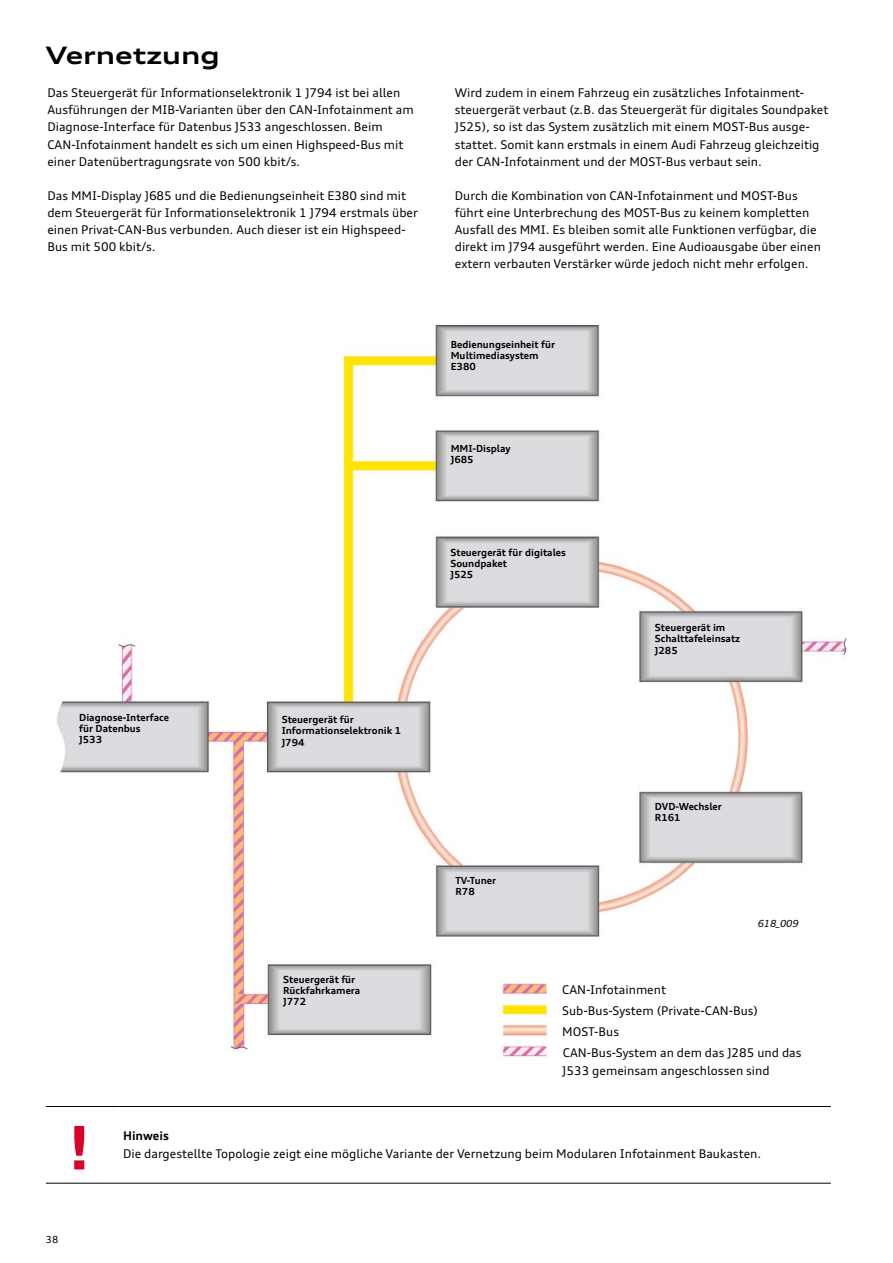
<style>
.page{position:relative;width:893px;height:1263px;background:#fff}
.page>*{position:absolute;margin:0;border:0;box-sizing:border-box;transform-origin:0 0}
.t1{font:700 expanded 60px "Audi Type";color:#db012a}
.t2{font:700 expanded 24px "Audi Type";color:#000}
.t3{font:12px/17.1px "Audi Type";color:#000}
.t4{font:700 12px "Audi Type";color:#000}
.t5{font:700 9.75px/11.2px "Audi Type";color:#000}
.t6{font:italic 9.75px "Audi Type";color:#000}
.t7{font:9.75px "Audi Type";color:#000}
</style>
<div class="page">
<img style="left:57px;top:326px;width:790px;height:726px">
<img style="left:497px;top:979px;width:57px;height:78px">
<hr style="left:46px;top:1106px;width:73px;height:1px;background:#000">
<hr style="left:119px;top:1106px;width:712px;height:1px;background:#000">
<hr style="left:46px;top:1183px;width:73px;height:1px;background:#000">
<hr style="left:119px;top:1183px;width:712px;height:1px;background:#000">
<h2 class="t2" style="left:46px;top:41px;width:175px">Vernetzung</h2>
<p class="t3" style="left:47px;top:84px;width:368px">Das Steuergerät für Informationselektronik 1 J794 ist bei allen Ausführungen der MIB-Varianten über den CAN-Infotainment am Diagnose-Interface für Datenbus J533 angeschlossen. Beim CAN-Infotainment handelt es sich um einen Highspeed-Bus mit einer Datenübertragungsrate von 500 kbit/s.</p>
<p class="t3" style="left:47px;top:187px;width:372px">Das MMI-Display J685 und die Bedienungseinheit E380 sind mit dem Steuergerät für Informationselektronik 1 J794 erstmals über einen Privat-CAN-Bus verbunden. Auch dieser ist ein Highspeed-Bus mit 500 kbit/s.</p>
<p class="t3" style="left:455px;top:84px;width:375px">Wird zudem in einem Fahrzeug ein zusätzliches Infotainment&shy;steuergerät verbaut (z.B. das Steuergerät für digitales Soundpaket J525), so ist das System zusätzlich mit einem MOST-Bus ausge&shy;stattet. Somit kann erstmals in einem Audi Fahrzeug gleichzeitig der CAN-Infotainment und der MOST-Bus verbaut sein.</p>
<p class="t3" style="left:455px;top:187px;width:368px">Durch die Kombination von CAN-Infotainment und MOST-Bus führt eine Unterbrechung des MOST-Bus zu keinem kompletten Ausfall des MMI. Es bleiben somit alle Funktionen verfügbar, die direkt im J794 ausgeführt werden. Eine Audioausgabe über einen extern verbauten Verstärker würde jedoch nicht mehr erfolgen.</p>
<p class="t5" style="left:451px;top:338px;width:106px">Bedienungseinheit für<br>Multimediasystem<br>E380</p>
<p class="t5" style="left:451px;top:442px;width:61px">MMI-Display<br>J685</p>
<p class="t5" style="left:79px;top:712px;width:91px">Diagnose-Interface für Datenbus<br>J533</p>
<p class="t5" style="left:282px;top:714px;width:121px">Steuergerät für<br>Informationselektronik 1<br>J794</p>
<p class="t5" style="left:283px;top:974px;width:79px">Steuergerät für<br>Rückfahrkamera<br>J772</p>
<p class="t5" style="left:450px;top:546px;width:117px">Steuergerät für digitales<br>Soundpaket<br>J525</p>
<p class="t5" style="left:455px;top:875px;width:42px">TV-Tuner<br>R78</p>
<p class="t5" style="left:655px;top:622px;width:87px">Steuergerät im<br>Schalttafeleinsatz<br>J285</p>
<p class="t5" style="left:655px;top:800px;width:69px">DVD-Wechsler<br>R161</p>
<p class="t6" style="left:758px;top:917px;width:42px">618_009</p>
<p class="t3" style="left:562px;top:978px;width:241px;line-height:21.3px">CAN-Infotainment<br>Sub-Bus-System (Private-CAN-Bus)<br>MOST-Bus<br>CAN-Bus-System an dem das J285 und das</p>
<p class="t3" style="left:562px;top:1061px;width:209px">J533 gemeinsam angeschlossen sind</p>
<h1 class="t1" style="left:67px;top:1109px;width:26px">!</h1>
<p class="t7" style="left:46px;top:1233px;width:14px">38</p>
<p class="t4" style="left:123px;top:1129px;width:47px">Hinweis</p>
<p class="t3" style="left:123px;top:1144px;width:640px">Die dargestellte Topologie zeigt eine mögliche Variante der Vernetzung beim Modularen Infotainment Baukasten.</p>
</div>
